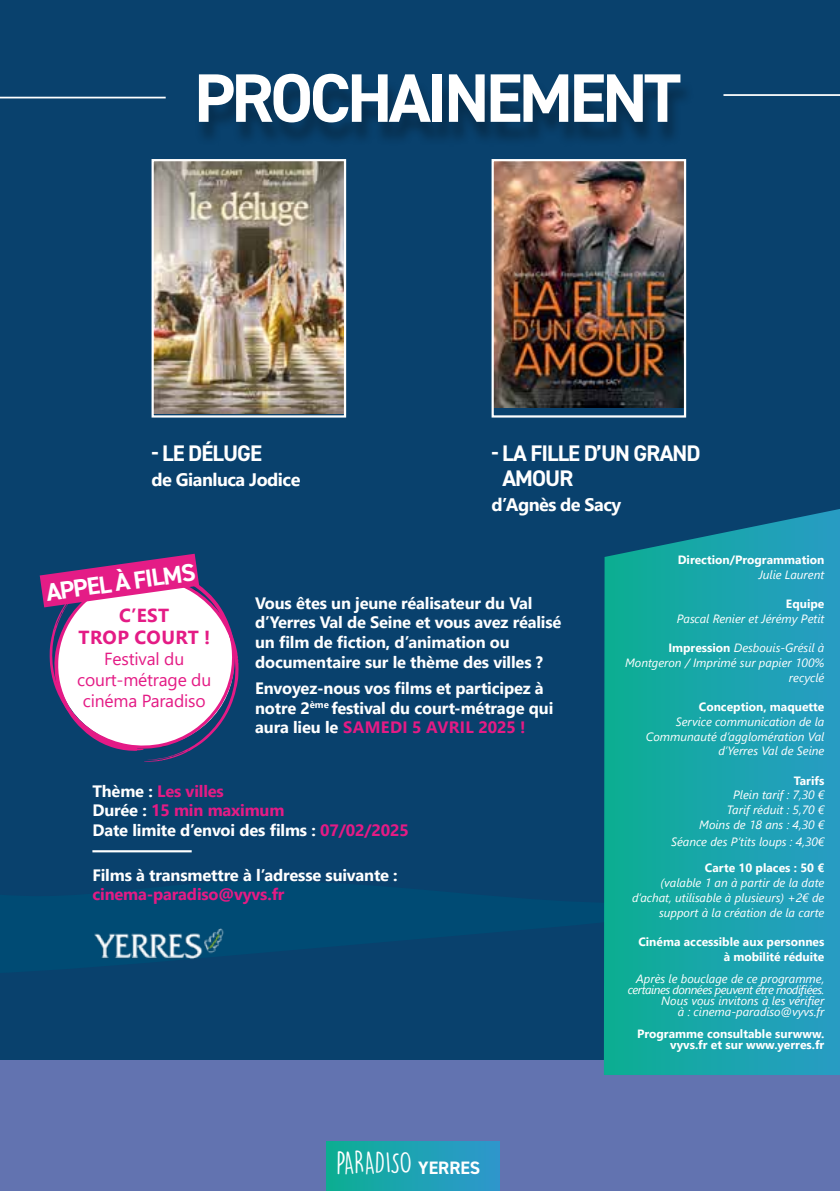
<style>
.page{position:relative;width:840px;height:1191px;background:#fff}
.page>*{position:absolute;margin:0;border:0;box-sizing:border-box;transform-origin:0 0}
.t1{font:700 68.8px "DIN2014";letter-spacing:-.05em;color:#fff}
.t2{font:28px "DK Lemon Yellow Sun";letter-spacing:-.025em;color:#fff}
.t3{font:700 24.6px "DIN2014";color:#fff}
.t4{font:700 22.6px/24.8px "DIN2014";letter-spacing:-.04em;color:#fff}
.t5{font:700 18.8px/22.6px "Segoe UI";letter-spacing:.025em;color:#e41b85;text-align:center}
.t6{font:700 18px "Segoe UI";letter-spacing:-.03em;color:#fff}
.t7{font:17.4px/21px "Segoe UI";letter-spacing:-.01em;color:#e41b85;text-align:center}
.t8{font:700 16.4px/19.8px "Segoe UI";letter-spacing:-.01em;color:#fff}
.t9{font:700 16.4px "Segoe UI";letter-spacing:-.01em;color:#e41b85}
.t10{font:italic 12px/14.8px "Segoe UI";color:#fff;text-align:right}
.t11{font:700 12px/14.8px "Segoe UI";color:#fff;text-align:right}
.s1{color:#e41b85}
.s2{font-family:"DIN2014";font-weight:700;font-size:18px}
.s3{font-weight:700;font-style:normal}
</style>
<div class="page">
<div style="left:0;top:0;width:839px;height:1191px;background:#09416d"></div>
<div style="left:0;top:1060px;width:839px;height:131px;background:#6273b0"></div>
<img style="left:154px;top:162px;width:189px;height:252px">
<div style="left:151px;top:159px;width:195px;height:258px;border:2px solid #fff"></div>
<svg style="left:604px;top:509px;width:235px;height:566px"></svg>
<div style="left:194px;top:79px;width:500px;height:68px;background:#000;opacity:.3"></div>
<hr style="left:0;top:97px;width:166px;height:1px;background:#fff">
<img style="left:494px;top:162px;width:188px;height:245px">
<div style="left:491px;top:159px;width:194px;height:258px;border:2px solid #fff"></div>
<hr style="left:723px;top:94px;width:116px;height:2px;background:#fff">
<hr style="left:92px;top:850px;width:99px;height:2px;background:#fff">
<svg style="left:40px;top:554px;width:198px;height:207px"></svg>
<img style="left:94px;top:928px;width:131px;height:31px">
<div style="left:326px;top:1141px;width:173px;height:50px;background:linear-gradient(to right,#0caf93,#2e97cf)"></div>
<h1 class="t1" style="left:194px;top:52px;width:488px">PROCHAINEMENT</h1>
<h3 class="t4" style="left:151px;top:440px;width:112px">- LE DÉLUGE</h3>
<h3 class="t6" style="left:151px;top:462px;width:150px">de Gianluca Jodice</h3>
<h3 class="t4" style="left:502px;top:440px;width:200px;text-indent:-11px">- LA FILLE D’UN GRAND<br>AMOUR</h3>
<h3 class="t6" style="left:491px;top:487px;width:131px">d’Agnès de Sacy</h3>
<h3 class="t3" style="left:44px;top:576px;width:152px;rotate:-8deg">APPEL À FILMS</h3>
<h3 class="t5" style="left:78px;top:602px;width:133px">C’EST<br>TROP COURT !</h3>
<h3 class="t7" style="left:77px;top:647px;width:135px">Festival du court-métrage du cinéma Paradiso</h3>
<h3 class="t8" style="left:255px;top:591px;width:307px">Vous êtes un jeune réalisateur du Val d’Yerres Val de Seine et vous avez réalisé un film de fiction, d’animation ou documentaire sur le thème des villes ?</h3>
<h3 class="t8" style="left:255px;top:677px;width:299px">Envoyez-nous vos films et participez à notre 2<sup>ème</sup> festival du court-métrage qui aura lieu le <span class="s1">SAMEDI 5 AVRIL 2025 !</span></h3>
<h3 class="t8" style="left:92px;top:779px;width:318px">Thème : <span class="s1">Les villes<br></span>Durée : <span class="s1">15 min maximum<br></span>Date limite d’envoi des films : <span class="s1">07/02/2025</span></h3>
<h3 class="t8" style="left:92px;top:863px;width:307px">Films à transmettre à l’adresse suivante :</h3>
<h3 class="t9" style="left:92px;top:879px;width:193px">cinema-paradiso@vyvs.fr</h3>
<h2 class="t2" style="left:336px;top:1145px;width:145px">PARADISO <span class="s2">YERRES</span></h2>
<p class="t11" style="left:677px;top:551px;width:148px">Direction/Programmation</p>
<p class="t10" style="left:758px;top:565px;width:67px">Julie Laurent</p>
<p class="t11" style="left:785px;top:595px;width:40px">Equipe</p>
<p class="t10" style="left:676px;top:609px;width:149px">Pascal Renier et Jérémy Petit</p>
<p class="t10" style="left:624px;top:638px;width:201px"><span class="s3">Impression</span> Desbouis-Grésil à<br>Montgeron / Imprimé sur papier 100% recyclé</p>
<p class="t11" style="left:698px;top:698px;width:127px">Conception, maquette</p>
<p class="t10" style="left:645px;top:712px;width:180px">Service communication de la<br>Communauté d’agglomération Val d’Yerres Val de Seine</p>
<p class="t11" style="left:793px;top:772px;width:32px">Tarifs</p>
<p class="t10" style="left:699px;top:786px;width:127px">Plein tarif : 7,30 €<br>Tarif réduit : 5,70 €<br>Moins de 18 ans : 4,30 €</p>
<p class="t10" style="left:670px;top:832px;width:155px">Séance des P’tits loups : 4,30€</p>
<p class="t11" style="left:704px;top:859px;width:121px">Carte 10 places : 50 €</p>
<p class="t10" style="left:631px;top:873px;width:194px">(valable 1 an à partir de la date d’achat, utilisable à plusieurs) +2€ de support à la création de la carte</p>
<p class="t11" style="left:638px;top:933px;width:187px">Cinéma accessible aux personnes à mobilité réduite</p>
<p class="t10" style="left:627px;top:971px;width:198px;line-height:11px">Après le bouclage de ce programme, certaines données peuvent être modifiées.<br>Nous vous invitons à les vérifier<br>à : cinema-paradiso@vyvs.fr</p>
<p class="t11" style="left:636px;top:1027px;width:189px;line-height:11px">Programme consultable surwww. vyvs.fr et sur www.yerres.fr</p>
</div>
